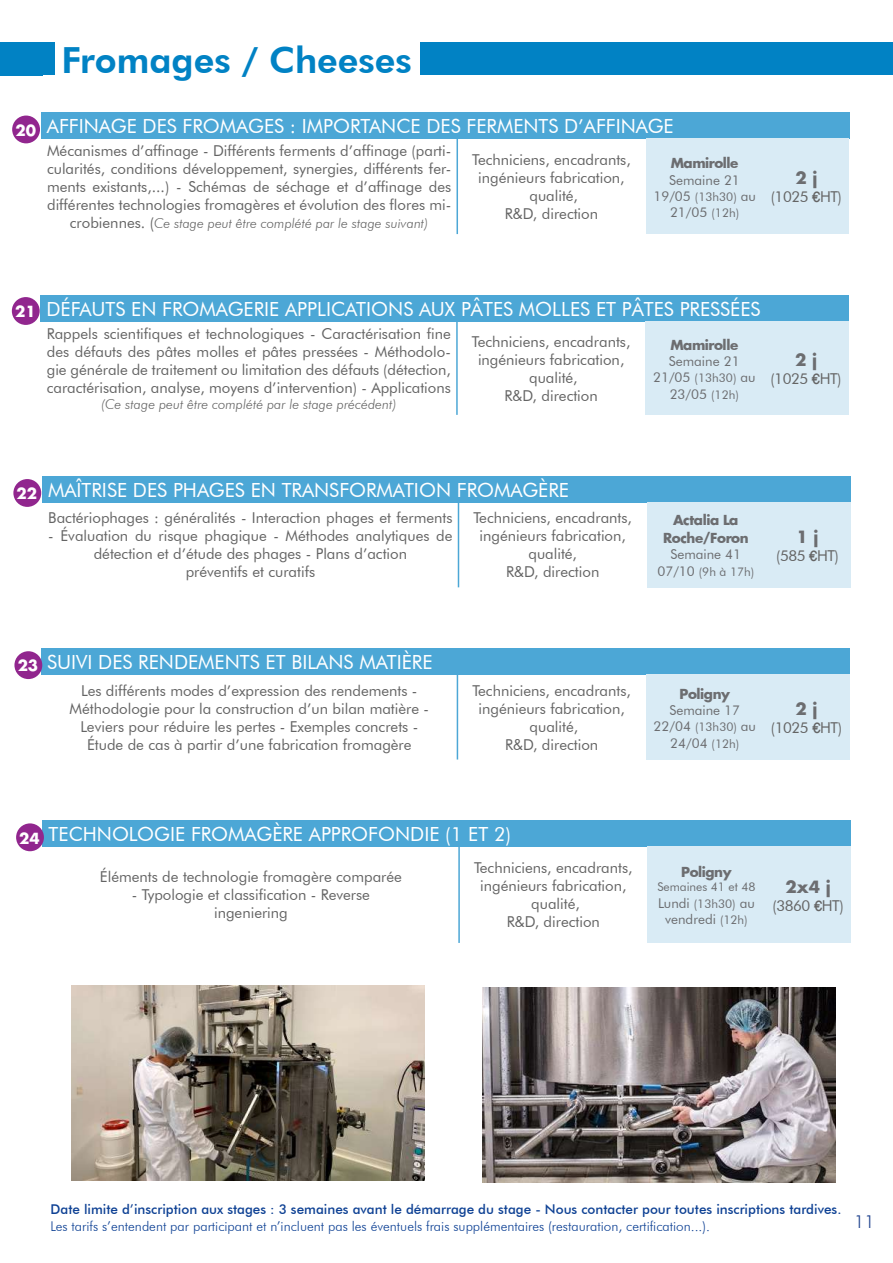
<style>
.page{position:relative;width:893px;height:1263px;background:#fff}
.page>*{position:absolute;margin:0;border:0;box-sizing:border-box;transform-origin:0 0}
.t1{font:800 36px "Futura BT";color:#0182c4}
.t2{font:19.5px "Futura BT";color:#fff}
.t3{font:300 18px "Futura BT";color:#20438e}
.t4{font:700 16.5px "Futura";color:#6c6d70}
.t5{font:15px/18px "Futura BT";color:#646464;text-align:center}
.t6{font:13.5px/16.2px "Futura BT";color:#6c6d70;text-align:center}
.t7{font:300 13.5px "Futura BT";color:#0e4194}
.t8{font:500 13.5px "Futura BT";color:#0e4194}
.t9{font:italic 300 13.5px "Futura BT";color:#646464}
.t10{font:700 13.5px/18px "Futura";letter-spacing:-.03em;color:#6c6d70;text-align:center}
.t11{font:12px "Futura BT";color:#6c6d70}
.s1{font-weight:400;font-style:normal;font-size:15px}
.s2{font-size:12px}
.s3{font-family:"Helvetica"}
.s4{font-size:13.5px}
</style>
<div class="page">
<div style="left:0;top:43px;width:43px;height:33px;background:#0182c4"></div>
<div style="left:43px;top:820px;width:808px;height:26px;background:#4ca7d6"></div>
<div style="left:16px;top:823px;width:28px;height:28px;background:#91268e;border-radius:50%"></div>
<div style="left:648px;top:846px;width:117px;height:97px;background:#d9ebf5"></div>
<div style="left:765px;top:846px;width:86px;height:97px;background:#d9ebf5"></div>
<hr style="left:458px;top:846px;width:2px;height:97px;background:#4ca7d6">
<div style="left:0;top:43px;width:54px;height:32px;background:#0182c4"></div>
<div style="left:421px;top:43px;width:472px;height:32px;background:#0182c4"></div>
<div style="left:41px;top:648px;width:808px;height:26px;background:#4ca7d6"></div>
<div style="left:14px;top:651px;width:28px;height:28px;background:#91268e;border-radius:50%"></div>
<div style="left:646px;top:674px;width:118px;height:85px;background:#d9ebf5"></div>
<div style="left:764px;top:674px;width:85px;height:85px;background:#d9ebf5"></div>
<hr style="left:457px;top:674px;width:1px;height:85px;background:#4ca7d6">
<div style="left:41px;top:113px;width:808px;height:26px;background:#4ca7d6"></div>
<div style="left:12px;top:116px;width:28px;height:27px;background:#91268e;border-radius:50%"></div>
<div style="left:646px;top:139px;width:117px;height:95px;background:#d9ebf5"></div>
<div style="left:763px;top:139px;width:86px;height:95px;background:#d9ebf5"></div>
<hr style="left:456px;top:139px;width:2px;height:95px;background:#4ca7d6">
<div style="left:41px;top:295px;width:808px;height:26px;background:#4ca7d6"></div>
<div style="left:12px;top:297px;width:28px;height:28px;background:#91268e;border-radius:50%"></div>
<div style="left:645px;top:321px;width:118px;height:94px;background:#d9ebf5"></div>
<div style="left:763px;top:321px;width:86px;height:94px;background:#d9ebf5"></div>
<hr style="left:456px;top:321px;width:2px;height:94px;background:#4ca7d6">
<div style="left:42px;top:476px;width:808px;height:26px;background:#4ca7d6"></div>
<div style="left:13px;top:479px;width:28px;height:28px;background:#91268e;border-radius:50%"></div>
<div style="left:647px;top:502px;width:118px;height:85px;background:#d9ebf5"></div>
<div style="left:765px;top:502px;width:85px;height:85px;background:#d9ebf5"></div>
<hr style="left:458px;top:502px;width:1px;height:85px;background:#4ca7d6">
<img style="left:72px;top:985px;width:353px;height:195px">
<img style="left:482px;top:987px;width:353px;height:195px">
<h1 class="t1" style="left:61px;top:38px;width:352px">Fromages / Cheeses</h1>
<h2 class="t2" style="left:15px;top:114px;width:660px"><sub>20</sub> AFFINAGE DES FROMAGES : IMPORTANCE DES FERMENTS D’AFFINAGE</h2>
<p class="t5" style="left:47px;top:142px;width:406px;text-align:justify">Mécanismes d’affinage - Différents ferments d’affinage (parti&shy;cularités, conditions développement, synergies, différents fer&shy;ments existants,...) - Schémas de séchage et d’affinage des différentes technologies fromagères et évolution des flores mi-</p>
<p class="t9" style="left:70px;top:215px;width:360px"><span class="s1">crobiennes. (</span>Ce stage peut être complété par le stage suivant)</p>
<p class="t5" style="left:472px;top:151px;width:160px">Techniciens, encadrants, ingénieurs fabrication, qualité,<br>R&amp;D, direction</p>
<p class="t10" style="left:671px;top:154px;width:69px">Mamirolle</p>
<p class="t6" style="left:653px;top:172px;width:104px">Semaine 21<br>19/05 <span class="s2">(13h30)</span> au<br>21/05 <span class="s2">(12h)</span></p>
<p class="t4" style="left:795px;top:167px;width:23px">2 j</p>
<p class="t5" style="left:771px;top:188px;width:73px">(1025 <span class="s3">€</span>HT)</p>
<h2 class="t2" style="left:15px;top:297px;width:747px"><sub>21</sub> DÉFAUTS EN FROMAGERIE APPLICATIONS AUX PÂTES MOLLES ET PÂTES PRESSÉES</h2>
<p class="t5" style="left:47px;top:324px;width:406px;text-align:justify">Rappels scientifiques et technologiques - Caractérisation fine des défauts des pâtes molles et pâtes pressées - Méthodolo&shy;gie générale de traitement ou limitation des défauts (détection, caractérisation, analyse, moyens d’intervention) - Applications</p>
<p class="t9" style="left:101px;top:396px;width:297px">(Ce stage peut être complété par le stage précédent)</p>
<p class="t5" style="left:472px;top:332px;width:160px">Techniciens, encadrants, ingénieurs fabrication, qualité,<br>R&amp;D, direction</p>
<p class="t10" style="left:670px;top:336px;width:69px">Mamirolle</p>
<p class="t6" style="left:653px;top:353px;width:104px">Semaine 21<br>21/05 <span class="s2">(13h30)</span> au<br>23/05 <span class="s2">(12h)</span></p>
<p class="t4" style="left:795px;top:348px;width:23px">2 j</p>
<p class="t5" style="left:770px;top:369px;width:73px">(1025 <span class="s3">€</span>HT)</p>
<h2 class="t2" style="left:17px;top:478px;width:554px"><sub>22</sub> MAÎTRISE DES PHAGES EN TRANSFORMATION FROMAGÈRE</h2>
<p class="t5" style="left:48px;top:509px;width:406px">Bactériophages : généralités - Interaction phages et ferments</p>
<p class="t5" style="left:48px;top:527px;width:406px">- Évaluation du risque phagique - Méthodes analytiques de détection et d’étude des phages - Plans d’action<br>préventifs et curatifs</p>
<p class="t5" style="left:473px;top:509px;width:160px">Techniciens, encadrants, ingénieurs fabrication, qualité,<br>R&amp;D, direction</p>
<p class="t10" style="left:663px;top:511px;width:87px">Actalia La<br>Roche/Foron</p>
<p class="t6" style="left:670px;top:546px;width:72px">Semaine 41</p>
<p class="t11" style="left:657px;top:564px;width:98px"><span class="s4">07/10</span> (9h à 17h)</p>
<p class="t4" style="left:797px;top:525px;width:23px">1 j</p>
<p class="t5" style="left:776px;top:546px;width:64px">(585 <span class="s3">€</span>HT)</p>
<h2 class="t2" style="left:18px;top:650px;width:416px"><sub>23</sub> SUIVI DES RENDEMENTS ET BILANS MATIÈRE</h2>
<p class="t5" style="left:70px;top:681px;width:361px">Les différents modes d’expression des rendements - Méthodologie pour la construction d’un bilan matière - Leviers pour réduire les pertes - Exemples concrets - Étude de cas à partir d’une fabrication fromagère</p>
<p class="t5" style="left:472px;top:681px;width:160px">Techniciens, encadrants, ingénieurs fabrication, qualité,<br>R&amp;D, direction</p>
<p class="t10" style="left:679px;top:684px;width:52px">Poligny</p>
<p class="t6" style="left:654px;top:702px;width:104px">Semaine 17<br>22/04 <span class="s2">(13h30)</span> au<br>24/04 <span class="s2">(12h)</span></p>
<p class="t4" style="left:795px;top:697px;width:23px">2 j</p>
<p class="t5" style="left:771px;top:718px;width:73px">(1025 <span class="s3">€</span>HT)</p>
<h2 class="t2" style="left:19px;top:822px;width:493px"><sub>24</sub> TECHNOLOGIE FROMAGÈRE APPROFONDIE (1 ET 2)</h2>
<p class="t5" style="left:100px;top:868px;width:303px">Éléments de technologie fromagère comparée</p>
<p class="t5" style="left:132px;top:886px;width:239px">- Typologie et classification - Reverse ingeniering</p>
<p class="t5" style="left:474px;top:859px;width:160px">Techniciens, encadrants, ingénieurs fabrication, qualité,<br>R&amp;D, direction</p>
<p class="t10" style="left:681px;top:862px;width:52px">Poligny</p>
<p class="t11" style="left:657px;top:880px;width:100px">Semaines 41 et 48</p>
<p class="t6" style="left:658px;top:894px;width:98px">Lundi <span class="s2">(13h30)</span> au vendredi <span class="s2">(12h)</span></p>
<p class="t4" style="left:786px;top:875px;width:47px">2x4 j</p>
<p class="t5" style="left:772px;top:896px;width:73px">(3860 <span class="s3">€</span>HT)</p>
<p class="t8" style="left:50px;top:1201px;width:792px">Date limite d’inscription aux stages : 3 semaines avant le démarrage du stage - Nous contacter pour toutes inscriptions tardives.</p>
<p class="t7" style="left:50px;top:1217px;width:661px">Les tarifs s’entendent par participant et n’incluent pas les éventuels frais supplémentaires (restauration, certification...).</p>
<p class="t3" style="left:854px;top:1210px;width:22px">11</p>
</div>
